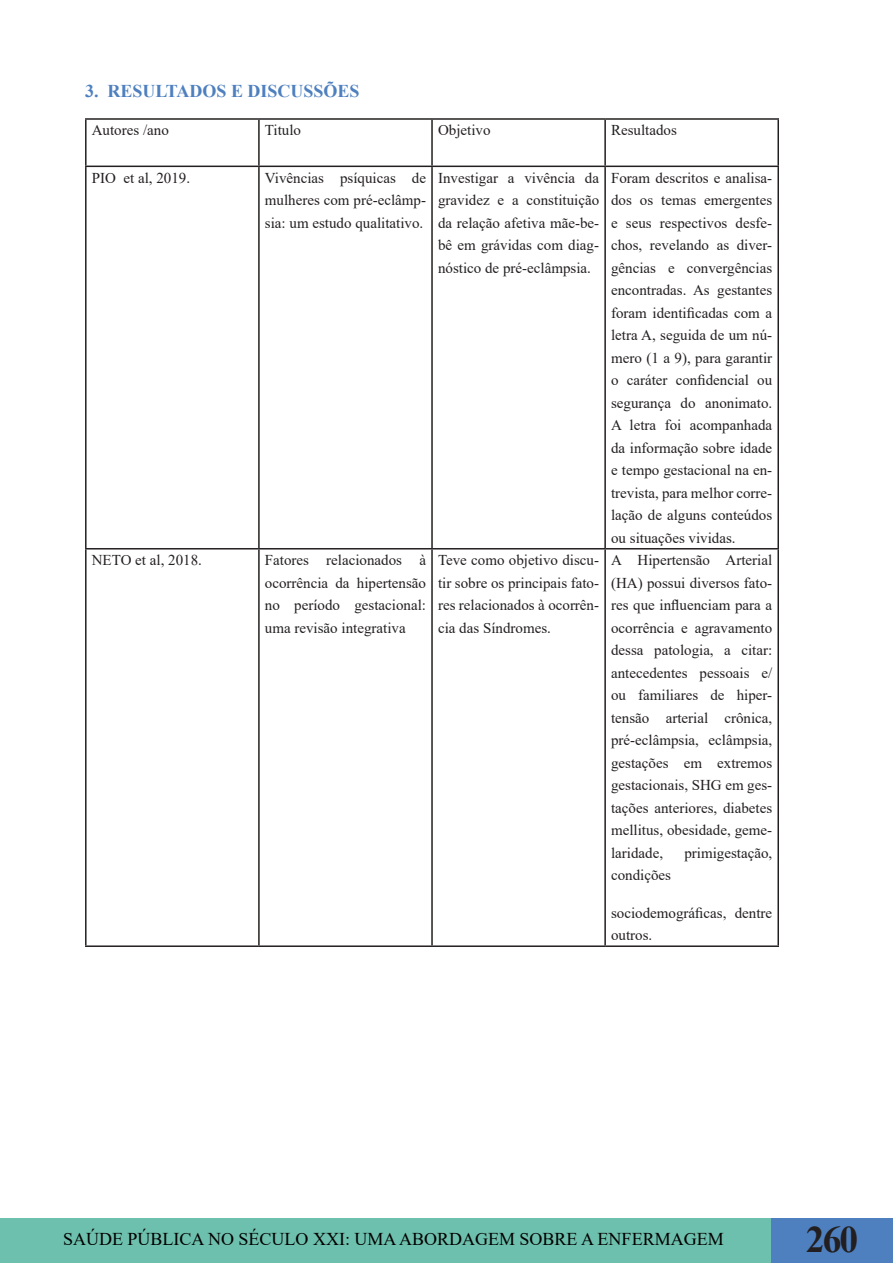
<style>
.page{position:relative;width:893px;height:1263px;background:#fff}
.page>*{position:absolute;margin:0;border:0;box-sizing:border-box;transform-origin:0 0}
.t1{font:700 37.5px "Times New Roman";color:#231f20}
.t2{font:18px "Times New Roman";color:#000}
.Estilo_de_parágrafo{font:700 18px "Times New Roman";color:#4e80bf}
.t3{font:15px/22.5px "Times New Roman";color:#231f20;text-align:justify}
</style>
<div class="page">
<div style="left:0;top:1219px;width:893px;height:44px;background:#6dc0ad"></div>
<div style="left:771px;top:1219px;width:122px;height:44px;background:#4e80bf"></div>
<hr style="left:85px;top:118px;width:174px;height:2px;background:#231f20">
<hr style="left:85px;top:120px;width:2px;height:46px;background:#231f20">
<hr style="left:259px;top:118px;width:173px;height:2px;background:#231f20">
<hr style="left:258px;top:120px;width:2px;height:46px;background:#231f20">
<hr style="left:432px;top:118px;width:173px;height:2px;background:#231f20">
<hr style="left:431px;top:120px;width:2px;height:46px;background:#231f20">
<hr style="left:605px;top:118px;width:174px;height:2px;background:#231f20">
<hr style="left:604px;top:120px;width:2px;height:46px;background:#231f20">
<hr style="left:777px;top:120px;width:2px;height:46px;background:#231f20">
<hr style="left:85px;top:166px;width:174px;height:1px;background:#231f20">
<hr style="left:85px;top:167px;width:2px;height:381px;background:#231f20">
<hr style="left:259px;top:166px;width:173px;height:1px;background:#231f20">
<hr style="left:258px;top:167px;width:2px;height:381px;background:#231f20">
<hr style="left:432px;top:166px;width:173px;height:1px;background:#231f20">
<hr style="left:431px;top:167px;width:2px;height:381px;background:#231f20">
<hr style="left:605px;top:166px;width:174px;height:1px;background:#231f20">
<hr style="left:604px;top:167px;width:2px;height:381px;background:#231f20">
<hr style="left:777px;top:167px;width:2px;height:381px;background:#231f20">
<hr style="left:85px;top:548px;width:174px;height:1px;background:#231f20">
<hr style="left:85px;top:549px;width:2px;height:396px;background:#231f20">
<hr style="left:259px;top:548px;width:173px;height:1px;background:#231f20">
<hr style="left:258px;top:549px;width:2px;height:396px;background:#231f20">
<hr style="left:432px;top:548px;width:173px;height:1px;background:#231f20">
<hr style="left:431px;top:549px;width:2px;height:396px;background:#231f20">
<hr style="left:605px;top:548px;width:174px;height:1px;background:#231f20">
<hr style="left:604px;top:549px;width:2px;height:396px;background:#231f20">
<hr style="left:777px;top:549px;width:2px;height:396px;background:#231f20">
<hr style="left:85px;top:945px;width:174px;height:2px;background:#231f20">
<hr style="left:259px;top:945px;width:173px;height:2px;background:#231f20">
<hr style="left:432px;top:945px;width:173px;height:2px;background:#231f20">
<hr style="left:605px;top:945px;width:174px;height:2px;background:#231f20">
<p class="Estilo_de_parágrafo" style="left:85px;top:78px;width:276px">3. RESULTADOS E DISCUSSÕES</p>
<p class="t3" style="left:92px;top:119px;width:79px">Autores /ano</p>
<p class="t3" style="left:265px;top:119px;width:38px">Titulo</p>
<p class="t3" style="left:438px;top:119px;width:54px">Objetivo</p>
<p class="t3" style="left:611px;top:119px;width:67px">Resultados</p>
<p class="t3" style="left:92px;top:166px;width:100px">PIO et al, 2019.</p>
<p class="t3" style="left:265px;top:166px;width:163px">Vivências psíquicas de mulheres com pré-eclâmp&shy;sia: um estudo qualitativo.</p>
<p class="t3" style="left:438px;top:166px;width:163px">Investigar a vivência da gravidez e a constituição da relação afetiva mãe-be&shy;bê em grávidas com diag&shy;nóstico de pré-eclâmpsia.</p>
<p class="t3" style="left:611px;top:166px;width:163px">Foram descritos e analisa&shy;dos os temas emergentes e seus respectivos desfe&shy;chos, revelando as diver&shy;gências e convergências encontradas. As gestantes foram identificadas com a letra A, seguida de um nú&shy;mero (1 a 9), para garantir o caráter confidencial ou segurança do anonimato.<br>A letra foi acompanhada da informação sobre idade e tempo gestacional na en&shy;trevista, para melhor corre&shy;lação de alguns conteúdos ou situações vividas.</p>
<p class="t3" style="left:92px;top:548px;width:112px">NETO et al, 2018.</p>
<p class="t3" style="left:265px;top:548px;width:163px">Fatores relacionados à ocorrência da hipertensão no período gestacional: uma revisão integrativa</p>
<p class="t3" style="left:438px;top:548px;width:163px">Teve como objetivo discu&shy;tir sobre os principais fato&shy;res relacionados à ocorrên&shy;cia das Síndromes.</p>
<p class="t3" style="left:611px;top:548px;width:163px">A Hipertensão Arterial (HA) possui diversos fato&shy;res que influenciam para a ocorrência e agravamento dessa patologia, a citar: antecedentes pessoais e/ ou familiares de hiper&shy;tensão arterial crônica, pré-eclâmpsia, eclâmpsia, gestações em extremos gestacionais, SHG em ges&shy;tações anteriores, diabetes mellitus, obesidade, geme&shy;laridade,</p>
<p class="t3" style="left:684px;top:841px;width:89px">primigestação,</p>
<p class="t3" style="left:611px;top:863px;width:61px">condições</p>
<p class="t3" style="left:611px;top:901px;width:163px">sociodemográficas, dentre outros.</p>
<p class="t2" style="left:63px;top:1226px;width:662px">SAÚDE PÚBLICA NO SÉCULO XXI: UMA ABORDAGEM SOBRE A ENFERMAGEM</p>
<h1 class="t1" style="left:806px;top:1212px;width:54px">260</h1>
</div>
